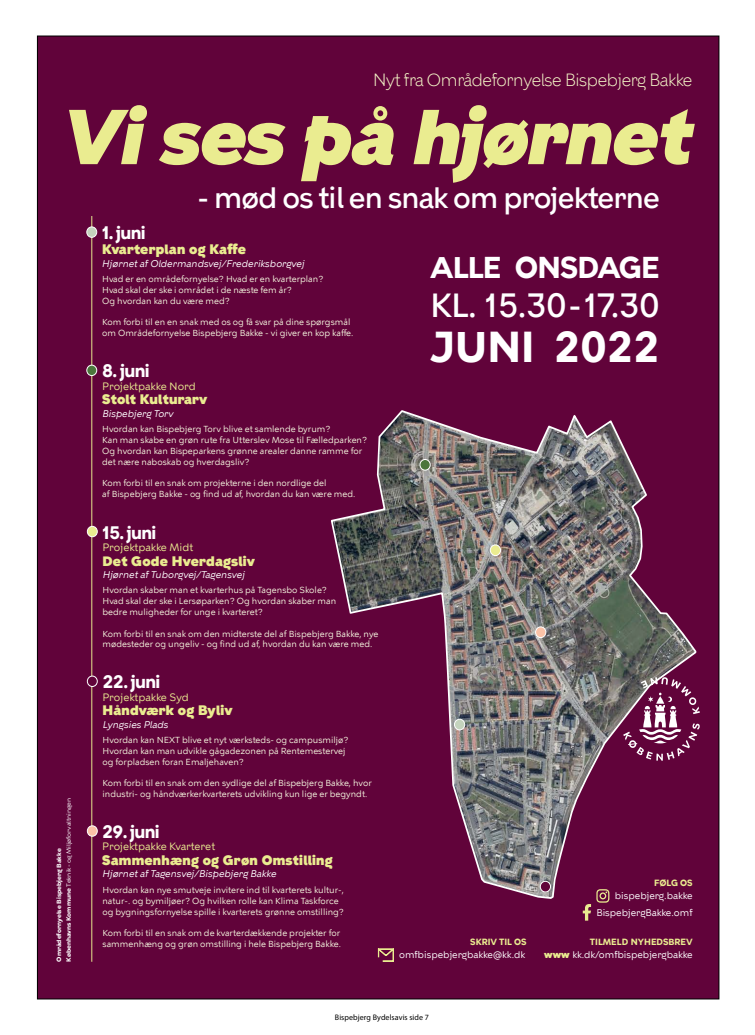
<style>
.page{position:relative;width:755px;height:1035px;background:#fff}
.page>*{position:absolute;margin:0;border:0;box-sizing:border-box;transform-origin:0 0}
.t1{font:italic 900 77.5px "KBH";letter-spacing:-.01em;color:#eaec90;scale:.96 1}
.t2{font:700 42.2px "KBH";color:#fff;scale:.96 1}
.t3{font:500 33.4px "KBH";letter-spacing:-.02em;color:#fff;scale:.96 1}
.t4{font:500 29.4px "KBH";letter-spacing:-.03em;color:#fff;scale:.96 1}
.t5{font:700 29.4px "KBH";letter-spacing:-.03em;color:#fff;scale:.96 1}
.t6{font:300 17.7px "KBH";letter-spacing:-.02em;color:#f3f4c6;scale:.96 1}
.t7{font:700 17.7px "KBH";letter-spacing:-.04em;color:#fff;scale:.96 1}
.t8{font:900 13.7px "KBH";letter-spacing:.02em;color:#eaec90;scale:.96 1}
.t9{font:10.8px "KBH";color:#eaec90;scale:.96 1}
.t10{font:italic 9.8px "KBH";color:#fff;scale:.96 1}
.t11{font:9.8px "KBH";color:#fff;scale:.96 1}
.t12{font:8.8px/10.8px "KBH Tekst";color:#f6f8e0;scale:.96 1}
.t13{font:700 8.8px "KBH";color:#eaec90;scale:.96 1}
.t14{font:8px "Myriad Pro";letter-spacing:.01em;color:#000}
.t15{font:700 6.1px/9.6px "KBH";color:#fff;scale:1.05 1}
.s1{font-weight:400}
.s2{font-weight:900;color:#eaec90}
</style>
<div class="page">
<div style="left:37px;top:36px;width:681px;height:963px;background:#61033a"></div>
<svg style="left:331px;top:410px;width:364px;height:489px"></svg>
<div style="left:419px;top:459px;width:11px;height:11px;background:#4b763c;border-radius:50%"></div>
<div style="left:419px;top:459px;width:11px;height:12px;border:1px solid #fff;border-radius:50%"></div>
<div style="left:454px;top:719px;width:10px;height:11px;background:#c4d3bd;border-radius:50%"></div>
<div style="left:453px;top:719px;width:12px;height:11px;border:1px solid #fff;border-radius:50%"></div>
<div style="left:490px;top:545px;width:10px;height:10px;background:#eaec90;border-radius:50%"></div>
<div style="left:489px;top:544px;width:11px;height:12px;border:1px solid #fff;border-radius:50%"></div>
<svg style="left:535px;top:627px;width:10px;height:10px"></svg>
<div style="left:534px;top:626px;width:12px;height:12px;border:1px solid #fff;border-radius:50%"></div>
<div style="left:540px;top:881px;width:10px;height:11px;background:#61033a;border-radius:50%"></div>
<div style="left:539px;top:881px;width:11px;height:11px;border:1px solid #fff;border-radius:50%"></div>
<hr style="left:91px;top:216px;width:1px;height:745px;background:#eaec90">
<div style="left:87px;top:227px;width:10px;height:10px;background:#c4d3bd;border-radius:50%"></div>
<div style="left:86px;top:226px;width:11px;height:12px;border:1px solid #fff;border-radius:50%"></div>
<div style="left:87px;top:365px;width:10px;height:10px;background:#4b763c;border-radius:50%"></div>
<div style="left:86px;top:365px;width:11px;height:11px;border:1px solid #fff;border-radius:50%"></div>
<div style="left:87px;top:526px;width:10px;height:11px;background:#eaec90;border-radius:50%"></div>
<div style="left:87px;top:526px;width:11px;height:11px;border:1px solid #fff;border-radius:50%"></div>
<div style="left:87px;top:676px;width:10px;height:10px;background:#61033a;border-radius:50%"></div>
<div style="left:87px;top:675px;width:11px;height:12px;border:1px solid #fff;border-radius:50%"></div>
<div style="left:87px;top:826px;width:10px;height:10px;background:#fbc2a7;border-radius:50%"></div>
<div style="left:87px;top:825px;width:11px;height:11px;border:1px solid #fff;border-radius:50%"></div>
<svg style="left:582px;top:904px;width:8px;height:16px"></svg>
<svg style="left:596px;top:889px;width:13px;height:13px"></svg>
<svg style="left:377px;top:948px;width:17px;height:14px"></svg>
<svg style="left:622px;top:677px;width:77px;height:83px"></svg>
<h3 class="t6" style="left:373px;top:69px;width:334px">Nyt fra Områdefornyelse Bispebjerg Bakke</h3>
<h1 class="t1" style="left:63px;top:91px;width:657px">Vi ses på hjørnet</h1>
<h3 class="t4" style="left:197px;top:180px;width:482px">- mød os til en snak om projekterne</h3>
<p class="t15" style="left:54px;top:961px;width:158px;rotate:-90deg">Områdefornyelse Bispebjerg Bakke<br>Københavns Kommune <span class="s1">Teknik- og Miljøforvaltningen</span></p>
<h3 class="t7" style="left:102px;top:222px;width:47px">1. juni</h3>
<p class="t10" style="left:102px;top:257px;width:212px">Hjørnet af Oldermandsvej/Frederiksborgvej</p>
<h3 class="t8" style="left:102px;top:240px;width:151px">Kvarterplan og Kaffe</h3>
<p class="t12" style="left:102px;top:274px;width:232px">Hvad er en områdefornyelse? Hvad er en kvarterplan?<br>Hvad skal der ske i området i de næste fem år?<br>Og hvordan kan du være med?</p>
<p class="t12" style="left:102px;top:317px;width:263px">Kom forbi til en en snak med os og få svar på dine spørgsmål om Områdefornyelse Bispebjerg Bakke - vi giver en kop kaffe.</p>
<h3 class="t7" style="left:102px;top:360px;width:51px">8. juni</h3>
<p class="t10" style="left:102px;top:407px;width:76px">Bispebjerg Torv</p>
<p class="t9" style="left:102px;top:379px;width:99px">Projektpakke Nord</p>
<h3 class="t8" style="left:102px;top:391px;width:111px">Stolt Kulturarv</h3>
<p class="t12" style="left:102px;top:424px;width:277px">Hvordan kan Bispebjerg Torv blive et samlende byrum?<br>Kan man skabe en grøn rute fra Utterslev Mose til Fælledparken?<br>Og hvordan kan Bispeparkens grønne arealer danne ramme for det nære naboskab og hverdagsliv?</p>
<p class="t12" style="left:102px;top:478px;width:265px">Kom forbi til en snak om projekterne i den nordlige del<br>af Bispebjerg Bakke - og find ud af, hvordan du kan være med.</p>
<h3 class="t7" style="left:102px;top:521px;width:58px">15. juni</h3>
<p class="t10" style="left:103px;top:568px;width:150px">Hjørnet af Tuborgvej/Tagensvej</p>
<p class="t9" style="left:102px;top:540px;width:96px">Projektpakke Midt</p>
<h3 class="t8" style="left:102px;top:552px;width:160px">Det Gode Hverdagsliv</h3>
<p class="t12" style="left:102px;top:585px;width:245px">Hvordan skaber man et kvarterhus på Tagensbo Skole?<br>Hvad skal der ske i Lersøparken? Og hvordan skaber man bedre muligheder for unge i kvarteret?</p>
<p class="t12" style="left:102px;top:628px;width:289px">Kom forbi til en snak om den midterste del af Bispebjerg Bakke, nye mødesteder og ungeliv - og find ud af, hvordan du kan være med.</p>
<h3 class="t7" style="left:102px;top:671px;width:62px">22. juni</h3>
<p class="t10" style="left:103px;top:718px;width:70px">Lyngsies Plads</p>
<p class="t9" style="left:102px;top:690px;width:91px">Projektpakke Syd</p>
<h3 class="t8" style="left:102px;top:702px;width:137px">Håndværk og Byliv</h3>
<p class="t12" style="left:102px;top:734px;width:258px">Hvordan kan NEXT blive et nyt værksteds- og campusmiljø?<br>Hvordan kan man udvikle gågadezonen på Rentemestervej og forpladsen foran Emaljehaven?</p>
<p class="t12" style="left:102px;top:778px;width:282px">Kom forbi til en snak om den sydlige del af Bispebjerg Bakke, hvor industri- og håndværkerkvarterets udvikling kun lige er begyndt.</p>
<h3 class="t7" style="left:102px;top:821px;width:61px">29. juni</h3>
<p class="t10" style="left:102px;top:867px;width:183px">Hjørnet af Tagensvej/Bispebjerg Bakke</p>
<p class="t9" style="left:102px;top:839px;width:119px">Projektpakke Kvarteret</p>
<h3 class="t8" style="left:102px;top:852px;width:241px">Sammenhæng og Grøn Omstilling</h3>
<p class="t12" style="left:102px;top:884px;width:253px">Hvordan kan nye smutveje invitere ind til kvarterets kultur-, natur-. og bymiljøer? Og hvilken rolle kan Klima Taskforce og bygningsfornyelse spille i kvarterets grønne omstilling?</p>
<p class="t12" style="left:102px;top:927px;width:250px">Kom forbi til en snak om de kvarterdækkende projekter for sammenhæng og grøn omstilling i hele Bispebjerg Bakke.</p>
<h3 class="t5" style="left:430px;top:249px;width:241px">ALLE ONSDAGE</h3>
<h3 class="t3" style="left:430px;top:284px;width:241px">KL. 15.30 - 17.30</h3>
<h2 class="t2" style="left:430px;top:321px;width:241px">JUNI 2022</h2>
<p class="t13" style="left:653px;top:877px;width:42px">FØLG OS</p>
<p class="t11" style="left:614px;top:889px;width:83px">bispebjerg.bakke</p>
<p class="t11" style="left:596px;top:906px;width:102px">BispebjergBakke.omf</p>
<p class="t13" style="left:470px;top:936px;width:60px">SKRIV TIL OS</p>
<p class="t13" style="left:589px;top:936px;width:108px">TILMELD NYHEDSBREV</p>
<p class="t11" style="left:544px;top:948px;width:156px"><span class="s2">www</span> kk.dk/omfbispebjergbakke</p>
<p class="t11" style="left:399px;top:948px;width:133px">omfbispebjergbakke@kk.dk</p>
<p class="t14" style="left:335px;top:1012px;width:95px">Bispebjerg Bydelsavis side 7</p>
</div>
